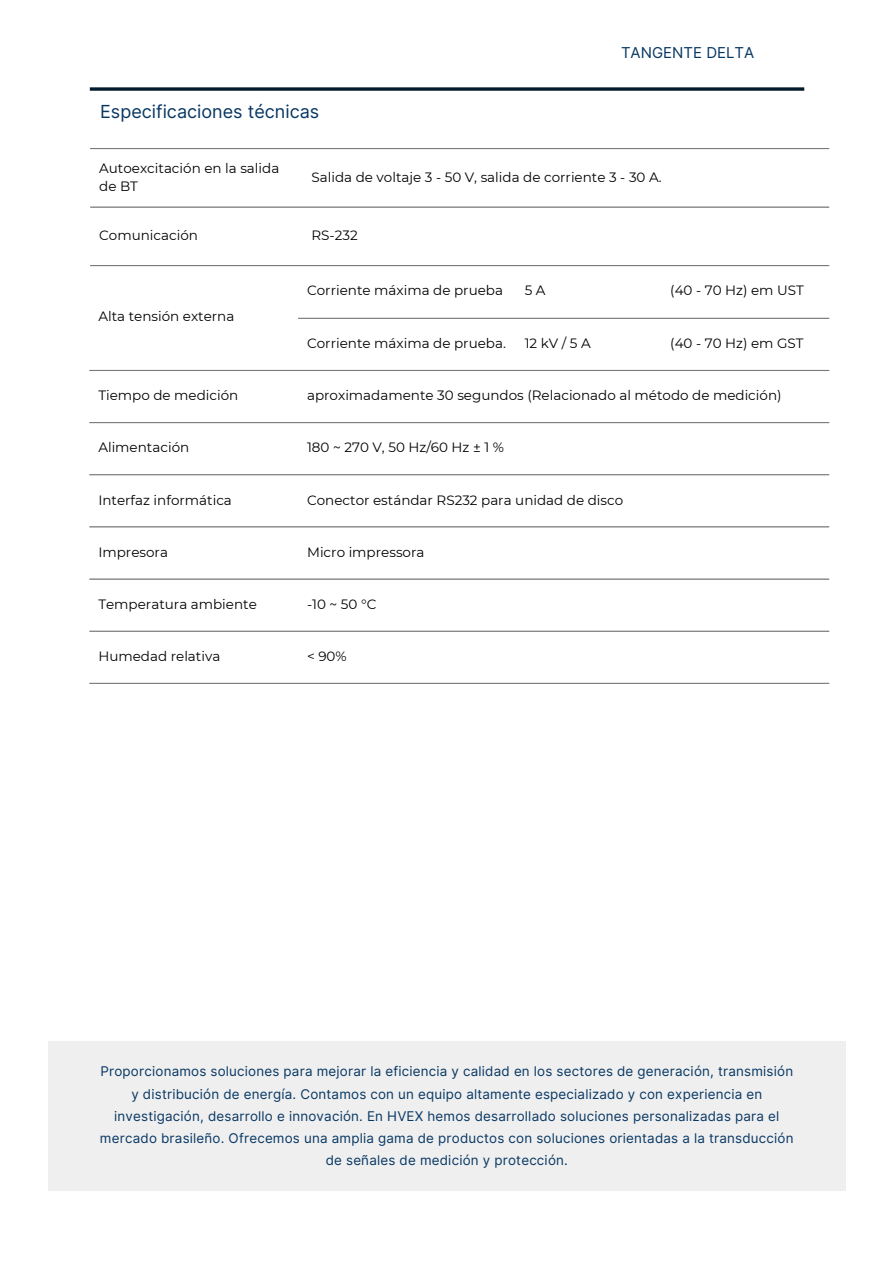
<style>
.page{position:relative;width:894px;height:1264px;background:#fff}
.page>*{position:absolute;margin:0;border:0;box-sizing:border-box;transform-origin:0 0}
.t1{font:18px "Inter";color:#073763}
.t2{font:15px "Inter";color:#073763}
.t3{font:13.5px/18px "Montserrat";color:#000}
.t4{font:13.35px/22.4px "Inter";letter-spacing:.015em;color:#073763;text-align:center}
</style>
<div class="page">
<svg style="left:90px;top:87px;width:714px;height:4px"></svg>
<hr style="left:298px;top:318px;width:530px;height:1px;background:#787b7d">
<hr style="left:89px;top:370px;width:739px;height:1px;background:#787b7d">
<hr style="left:89px;top:422px;width:739px;height:1px;background:#787b7d">
<hr style="left:89px;top:474px;width:739px;height:1px;background:#787b7d">
<hr style="left:89px;top:526px;width:739px;height:1px;background:#787b7d">
<hr style="left:89px;top:578px;width:739px;height:1px;background:#787b7d">
<hr style="left:89px;top:630px;width:739px;height:1px;background:#787b7d">
<hr style="left:89px;top:682px;width:739px;height:2px;background:#787b7d">
<div style="left:48px;top:1041px;width:797px;height:150px;background:#efefef"></div>
<hr style="left:90px;top:148px;width:738px;height:1px;background:#787b7d">
<hr style="left:90px;top:206px;width:738px;height:2px;background:#787b7d">
<hr style="left:90px;top:265px;width:738px;height:1px;background:#787b7d">
<p class="t1" style="left:100px;top:101px;width:220px">Especificaciones técnicas</p>
<p class="t2" style="left:620px;top:44px;width:135px">TANGENTE DELTA</p>
<p class="t3" style="left:99px;top:159px;width:182px">Autoexcitación en la salida de BT</p>
<h3 class="t3" style="left:311px;top:168px;width:351px">Salida de voltaje 3 - 50 V, salida de corriente 3 - 30 A.</h3>
<p class="t3" style="left:99px;top:226px;width:100px">Comunicación</p>
<p class="t3" style="left:311px;top:226px;width:48px">RS-232</p>
<h2 class="t3" style="left:98px;top:307px;width:137px">Alta tensión externa</h2>
<h1 class="t3" style="left:307px;top:281px;width:197px">Corriente máxima de prueba</h1>
<p class="t3" style="left:524px;top:281px;width:22px">5 A</p>
<p class="t3" style="left:670px;top:281px;width:135px">(40 - 70 Hz) em UST</p>
<p class="t3" style="left:307px;top:334px;width:200px">Corriente máxima de prueba.</p>
<p class="t3" style="left:524px;top:334px;width:68px">12kV/5A</p>
<p class="t3" style="left:670px;top:334px;width:135px">(40 - 70 Hz) em GST</p>
<p class="t3" style="left:98px;top:386px;width:141px">Tiempo de medición</p>
<p class="t3" style="left:307px;top:386px;width:476px">aproximadamente 30 segundos (Relacionado al método de medición)</p>
<p class="t3" style="left:98px;top:438px;width:92px">Alimentación</p>
<p class="t3" style="left:307px;top:438px;width:198px">180 ~ 270 V, 50 Hz/60 Hz ± 1 %</p>
<p class="t3" style="left:98px;top:491px;width:135px">Interfaz informática</p>
<p class="t3" style="left:307px;top:491px;width:317px">Conector estándar RS232 para unidad de disco</p>
<p class="t3" style="left:98px;top:543px;width:71px">Impresora</p>
<p class="t3" style="left:307px;top:543px;width:119px">Micro impressora</p>
<p class="t3" style="left:98px;top:595px;width:160px">Temperatura ambiente</p>
<p class="t3" style="left:307px;top:595px;width:71px">-10 ~ 50 °C</p>
<p class="t3" style="left:98px;top:647px;width:123px">Humedad relativa</p>
<p class="t3" style="left:307px;top:647px;width:41px">&lt; 90%</p>
<p class="t4" style="left:100px;top:1060px;width:695px">Proporcionamos soluciones para mejorar la eficiencia y calidad en los sectores de generación, transmisión y distribución de energía. Contamos con un equipo altamente especializado y con experiencia en investigación, desarrollo e innovación. En HVEX hemos desarrollado soluciones personalizadas para el mercado brasileño. Ofrecemos una amplia gama de productos con soluciones orientadas a la transducción de señales de medición y protección.</p>
</div>
